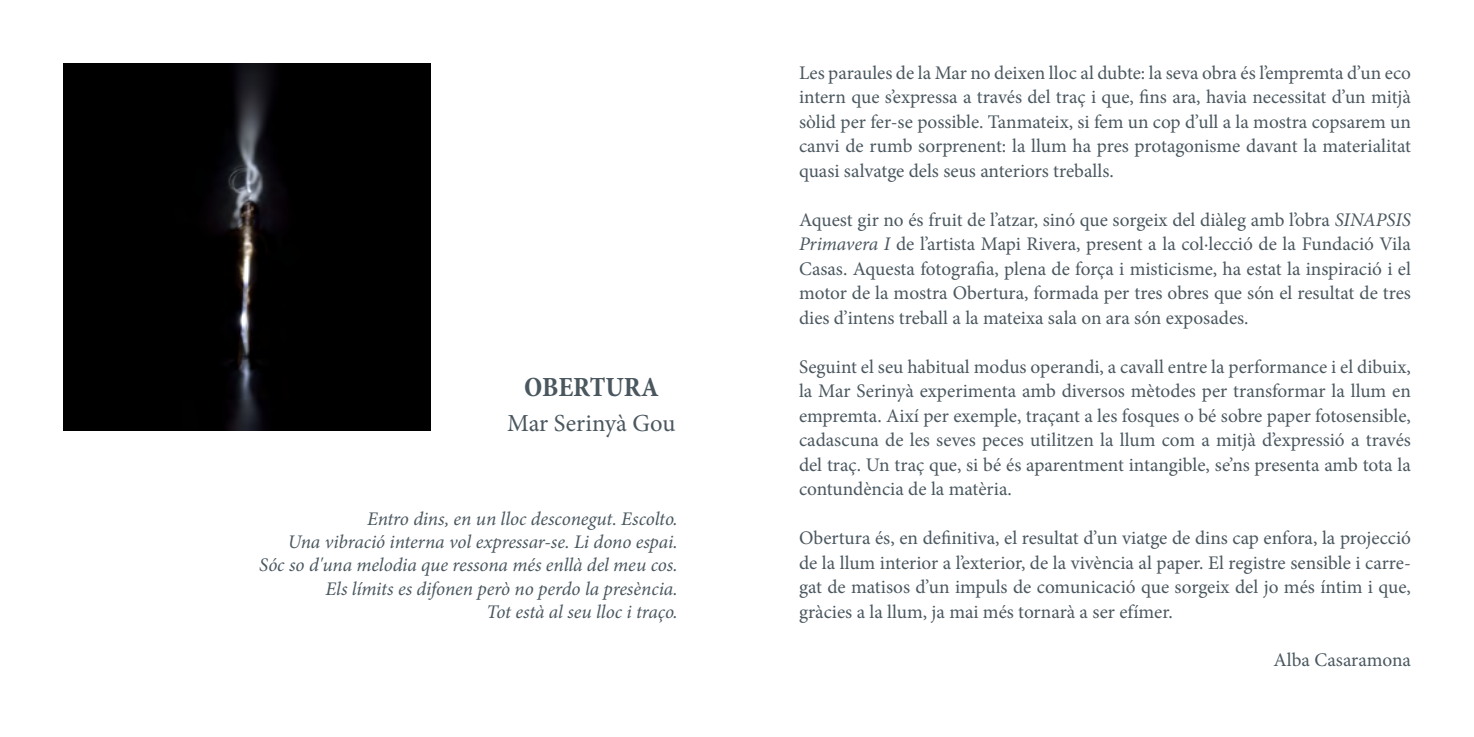
<style>
.page{position:relative;width:1474px;height:737px;background:#fff}
.page>*{position:absolute;margin:0;border:0;box-sizing:border-box;transform-origin:0 0}
.t1{font:700 condensed 28px "Minion Pro";color:#4a575f}
.t2{font:24.5px "Minion Pro";color:#4a575f}
.t3{font:19.25px/24.5px "Minion Pro";color:#4a575f;text-align:justify}
.t4{font:italic 19.25px/23.1px "Minion Pro";letter-spacing:-.005em;color:#4a575f;text-align:right}
.s1{font-style:italic}
</style>
<div class="page">
<img style="left:63px;top:63px;width:367px;height:367px">
<h1 class="t1" style="left:524px;top:368px;width:136px">OBERTURA</h1>
<p class="t2" style="left:507px;top:407px;width:170px">Mar Serinyà Gou</p>
<p class="t4" style="left:259px;top:507px;width:420px">Entro dins, en un lloc desconegut. Escolto.<br>Una vibració interna vol expressar-se. Li dono espai.<br>Sóc so d'una melodia que ressona més enllà del meu cos.<br>Els límits es difonen però no perdo la presència.<br>Tot està al seu lloc i traço.</p>
<p class="t3" style="left:799px;top:60px;width:613px">Les paraules de la Mar no deixen lloc al dubte: la seva obra és l’empremta d’un eco intern que s’expressa a través del traç i que, fins ara, havia necessitat d’un mitjà sòlid per fer-se possible. Tanmateix, si fem un cop d’ull a la mostra copsarem un canvi de rumb sorprenent: la llum ha pres protagonisme davant la materialitat quasi salvatge dels seus anteriors treballs.</p>
<p class="t3" style="left:799px;top:207px;width:613px">Aquest gir no és fruit de l’atzar, sinó que sorgeix del diàleg amb l’obra <span class="s1">SINAPSIS Primavera I</span> de l’artista Mapi Rivera, present a la col·lecció de la Fundació Vila Casas. Aquesta fotografia, plena de força i misticisme, ha estat la inspiració i el motor de la mostra Obertura, formada per tres obres que són el resultat de tres dies d’intens treball a la mateixa sala on ara són exposades.</p>
<p class="t3" style="left:799px;top:354px;width:613px">Seguint el seu habitual modus operandi, a cavall entre la performance i el dibuix, la Mar Serinyà experimenta amb diversos mètodes per transformar la llum en empremta. Així per exemple, traçant a les fosques o bé sobre paper fotosensible, cadascuna de les seves peces utilitzen la llum com a mitjà d’expressió a través del traç. Un traç que, si bé és aparentment intangible, se’ns presenta amb tota la contundència de la matèria.</p>
<p class="t3" style="left:799px;top:526px;width:613px">Obertura és, en definitiva, el resultat d’un viatge de dins cap enfora, la projecció de la llum interior a l’exterior, de la vivència al paper. El registre sensible i carre&shy;gat de matisos d’un impuls de comunicació que sorgeix del jo més íntim i que, gràcies a la llum, ja mai més tornarà a ser efímer.</p>
<p class="t3" style="left:1273px;top:648px;width:139px">Alba Casaramona</p>
</div>
